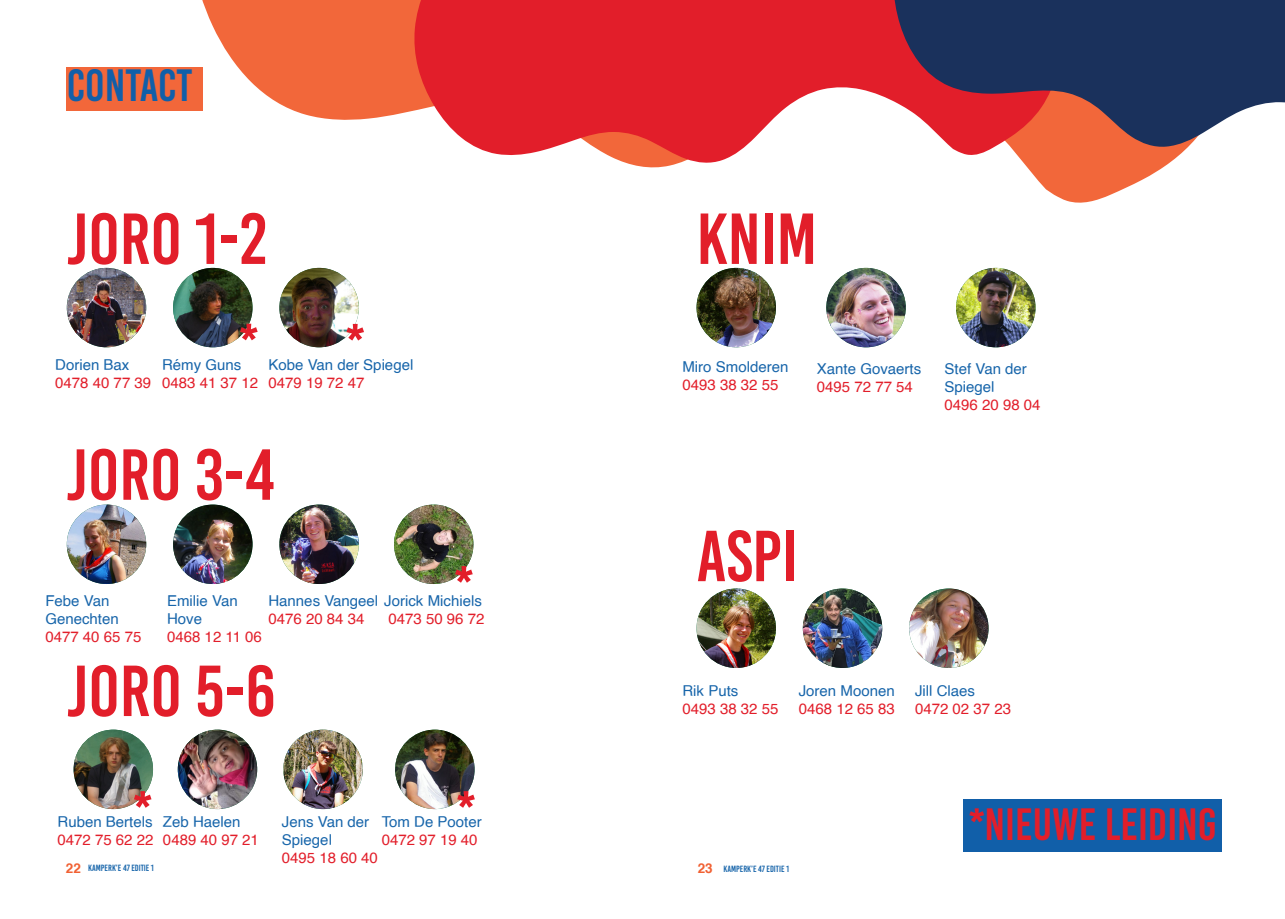
<style>
.page{position:relative;width:1285px;height:919px;background:#fff}
.page>*{position:absolute;margin:0;border:0;box-sizing:border-box;transform-origin:0 0}
.t1{font:72px "Bebas Kai";color:#e21e2a}
.t2{font:54px "Bebas Kai";color:#e21e2a}
.t3{font:45px "Bebas Kai";color:#e21e2a}
.t4{font:45px "Bebas Kai";color:#115fa9}
.t5{font:15px/18px "Helvetica";color:#1765aa}
.t6{font:15px "Helvetica";color:#e21e2a}
.t7{font:9px "Bebas Kai";color:#1765aa}
.s1{font-family:"Helvetica";font-weight:700;font-size:13.5px;color:#f16133}
</style>
<div class="page">
<svg style="left:202px;top:0;width:474px;height:168px;fill:#f2673a"></svg>
<svg style="left:413px;top:0;width:480px;height:164px;fill:#e21e2a"></svg>
<div style="left:67px;top:67px;width:136px;height:44px;background:#f2673a"></div>
<svg style="left:893px;top:0;width:391px;height:203px;fill:#1a315c"></svg>
<img style="left:67px;top:268px;width:79px;height:79px;border-radius:40px">
<img style="left:173px;top:268px;width:79px;height:79px;border-radius:40px">
<img style="left:279px;top:268px;width:80px;height:79px;border-radius:40px">
<img style="left:67px;top:504px;width:79px;height:80px;border-radius:40px">
<img style="left:173px;top:504px;width:79px;height:80px;border-radius:40px">
<img style="left:279px;top:504px;width:80px;height:80px;border-radius:40px">
<img style="left:395px;top:729px;width:79px;height:80px;border-radius:40px">
<img style="left:178px;top:729px;width:79px;height:80px;border-radius:40px">
<img style="left:74px;top:729px;width:79px;height:80px;border-radius:40px">
<img style="left:696px;top:268px;width:79px;height:79px;border-radius:40px">
<img style="left:826px;top:268px;width:79px;height:79px;border-radius:40px">
<img style="left:955px;top:268px;width:80px;height:79px;border-radius:40px">
<img style="left:696px;top:588px;width:79px;height:80px;border-radius:40px">
<img style="left:802px;top:588px;width:80px;height:80px;border-radius:40px">
<img style="left:909px;top:588px;width:79px;height:80px;border-radius:40px">
<img style="left:394px;top:504px;width:79px;height:80px;border-radius:40px">
<img style="left:283px;top:729px;width:80px;height:80px;border-radius:40px">
<div style="left:963px;top:798px;width:258px;height:53px;background:#115fa9"></div>
<p class="t4" style="left:67px;top:61px;width:127px">CONTACT</p>
<p class="t1" style="left:67px;top:200px;width:202px">JORO 1-2</p>
<p class="t2" style="left:239px;top:314px;width:20px">*</p>
<p class="t2" style="left:345px;top:314px;width:20px">*</p>
<p class="t5" style="left:55px;top:356px;width:76px">Dorien Bax</p>
<p class="t6" style="left:55px;top:371px;width:97px">0478 40 77 39</p>
<p class="t5" style="left:162px;top:356px;width:81px">Rémy Guns</p>
<p class="t6" style="left:162px;top:371px;width:97px">0483 41 37 12</p>
<p class="t5" style="left:268px;top:356px;width:146px">Kobe Van der Spiegel</p>
<p class="t6" style="left:268px;top:371px;width:97px">0479 19 72 47</p>
<p class="t1" style="left:66px;top:436px;width:210px">JORO 3-4</p>
<p class="t2" style="left:454px;top:556px;width:20px">*</p>
<p class="t5" style="left:45px;top:592px;width:75px">Febe Van<br>Genechten</p>
<p class="t6" style="left:45px;top:625px;width:97px">0477 40 65 75</p>
<p class="t5" style="left:268px;top:592px;width:215px">Hannes Vangeel Jorick Michiels</p>
<p class="t6" style="left:268px;top:607px;width:97px">0476 20 84 34</p>
<p class="t5" style="left:167px;top:592px;width:72px">Emilie Van<br>Hove</p>
<p class="t6" style="left:167px;top:625px;width:96px">0468 12 11 06</p>
<p class="t6" style="left:388px;top:607px;width:97px">0473 50 96 72</p>
<p class="t1" style="left:67px;top:652px;width:210px">JORO 5-6</p>
<p class="t1" style="left:696px;top:200px;width:122px">KNIM</p>
<p class="t5" style="left:682px;top:358px;width:107px">Miro Smolderen</p>
<p class="t6" style="left:682px;top:373px;width:97px">0493 38 32 55</p>
<p class="t5" style="left:816px;top:360px;width:106px">Xante Govaerts</p>
<p class="t6" style="left:816px;top:375px;width:97px">0495 72 77 54</p>
<p class="t5" style="left:944px;top:360px;width:84px">Stef Van der<br>Spiegel</p>
<p class="t6" style="left:944px;top:393px;width:97px">0496 20 98 04</p>
<p class="t1" style="left:696px;top:517px;width:102px">ASPI</p>
<p class="t5" style="left:682px;top:682px;width:57px">Rik Puts</p>
<p class="t6" style="left:682px;top:697px;width:97px">0493 38 32 55</p>
<p class="t5" style="left:798px;top:682px;width:97px">Joren Moonen</p>
<p class="t6" style="left:798px;top:697px;width:97px">0468 12 65 83</p>
<p class="t5" style="left:914px;top:682px;width:61px">Jill Claes</p>
<p class="t6" style="left:914px;top:697px;width:97px">0472 02 37 23</p>
<p class="t2" style="left:133px;top:781px;width:20px">*</p>
<p class="t2" style="left:456px;top:781px;width:20px">*</p>
<p class="t5" style="left:57px;top:813px;width:97px">Ruben Bertels</p>
<p class="t6" style="left:57px;top:828px;width:97px">0472 75 62 22</p>
<p class="t5" style="left:163px;top:813px;width:79px">Zeb Haelen</p>
<p class="t6" style="left:163px;top:828px;width:97px">0489 40 97 21</p>
<p class="t5" style="left:282px;top:813px;width:89px">Jens Van der<br>Spiegel</p>
<p class="t6" style="left:282px;top:846px;width:97px">0495 18 60 40</p>
<p class="t5" style="left:381px;top:813px;width:102px">Tom De Pooter</p>
<p class="t6" style="left:381px;top:828px;width:97px">0472 97 19 40</p>
<p class="t7" style="left:66px;top:863px;width:89px"><span class="s1">22</span> KAMPERK’E 47 EDITIE 1</p>
<p class="t7" style="left:697px;top:863px;width:93px"><span class="s1">23</span> KAMPERK’E 47 EDITIE 1</p>
<p class="t3" style="left:968px;top:799px;width:249px">*NIEUWE LEIDING</p>
</div>
